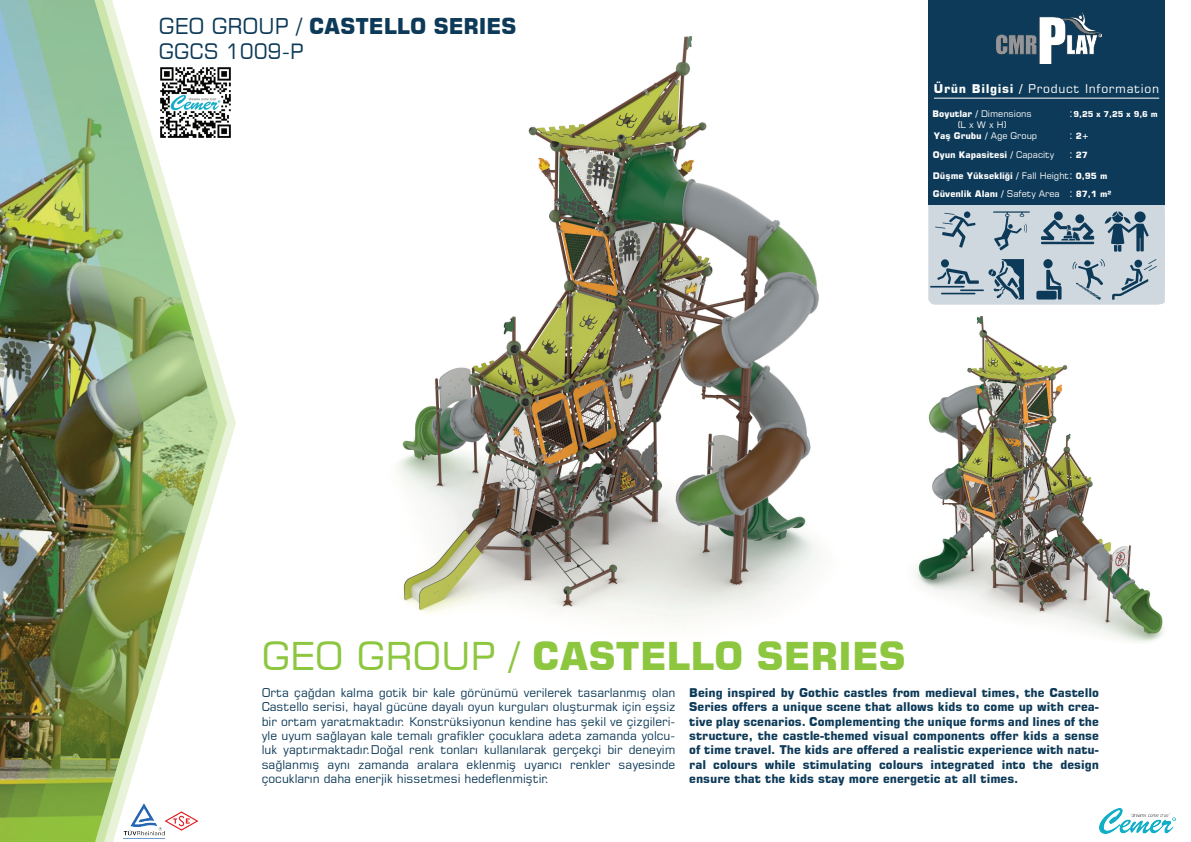
<style>
.page{position:relative;width:1191px;height:842px;background:#fff}
.page>*{position:absolute;margin:0;border:0;box-sizing:border-box;transform-origin:0 0}
.t1{font:700 38.2px "Square 721 BT";color:#8dc63f}
.t2{font:700 21.7px "Square 721 BT";color:#0d3a58}
.t3{font:21px "Square 721 BT";color:#0d3a58}
.t4{font:12px/14.4px "Square 721 BT";color:#0d3a58;text-align:justify}
.t5{font:700 12px/14.4px "Square 721 BT";color:#0d3a58;text-align:justify}
.t6{font:12px "Square 721 BT";letter-spacing:.055em;color:#fff}
.t7{font:11px/21.3px "Square 721 BT";color:#fff}
.t8{font:700 9px/19.7px "Square 721 BT";color:#fff}
.t9{font:9px/10.8px "Square 721 BT";color:#fff;text-align:center}
.t10{font:700 8.5px/18.4px "Square 721 BT";color:#fff}
.t11{font:700 8px "Square 721 BT";color:#fff}
.s1{font-weight:400}
.s2{font-weight:700}
</style>
<div class="page">
<img style="left:397px;top:36px;width:422px;height:583px">
<img style="left:916px;top:316px;width:248px;height:327px">
<img style="left:0;top:0;width:236px;height:842px">
<img style="left:28px;top:0;width:199px;height:842px">
<div style="left:928px;top:0;width:236px;height:204px;background:#0d3a58"></div>
<img style="left:996px;top:13px;width:105px;height:51px">
<img style="left:1099px;top:808px;width:76px;height:25px">
<hr style="left:934px;top:98px;width:225px;height:1px;background:#fff">
<svg style="left:928px;top:204px;width:237px;height:101px;background:#acbbc5"></svg>
<img style="left:123px;top:803px;width:39px;height:36px">
<img style="left:162px;top:801px;width:40px;height:40px">
<img style="left:154px;top:61px;width:82px;height:83px">
<h2 class="t2" style="left:159px;top:13px;width:359px"><span class="s1">GEO GROUP /</span> CASTELLO SERIES</h2>
<h3 class="t3" style="left:159px;top:38px;width:146px">GGCS 1009-P</h3>
<p class="t6" style="left:934px;top:81px;width:227px"><span class="s2">Ürün Bilgisi /</span> Product Information</p>
<p class="t9" style="left:932px;top:109px;width:101px"><span class="s2">Boyutlar /</span> Dimensions (L x W x H)</p>
<p class="t7" style="left:1069px;top:103px;width:5px">: :</p>
<p class="t7" style="left:1069px;top:144px;width:5px;line-height:20.6px">: :</p>
<p class="t7" style="left:1069px;top:183px;width:5px">:</p>
<p class="t11" style="left:1073px;top:110px;width:86px">9,25 x 7,25 x 9,6 m</p>
<p class="t10" style="left:1076px;top:127px;width:15px">2+</p>
<p class="t10" style="left:1076px;top:146px;width:14px">27</p>
<p class="t10" style="left:1076px;top:167px;width:37px">0,95 m<br>87,1 m²</p>
<p class="t8" style="left:933px;top:126px;width:123px">Yaş Grubu / <span class="s1">Age Group<br></span>Oyun Kapasitesi / <span class="s1">Capacity</span></p>
<p class="t8" style="left:933px;top:167px;width:138px;line-height:18.4px">Düşme Yüksekliği / <span class="s1">Fall Height<br></span>Güvenlik Alanı / <span class="s1">Safety Area</span></p>
<h1 class="t1" style="left:262px;top:633px;width:645px"><span class="s1">GEO GROUP /</span> CASTELLO SERIES</h1>
<p class="t4" style="left:262px;top:685px;width:415px">Orta çağdan kalma gotik bir kale görünümü verilerek tasarlanmış olan Castello serisi, hayal gücüne dayalı oyun kurguları oluşturmak için eşsiz bir ortam yaratmaktadır. Konstrüksiyonun kendine has şekil ve çizgileri&shy;yle uyum sağlayan kale temalı grafikler çocuklara adeta zamanda yolcu&shy;luk yaptırmaktadır.Doğal renk tonları kullanılarak gerçekçi bir deneyim sağlanmış aynı zamanda aralara eklenmiş uyarıcı renkler sayesinde çocukların daha enerjik hissetmesi hedeflenmiştir.</p>
<p class="t5" style="left:689px;top:685px;width:411px">Being inspired by Gothic castles from medieval times, the Castello Series offers a unique scene that allows kids to come up with crea&shy;tive play scenarios. Complementing the unique forms and lines of the structure, the castle-themed visual components offer kids a sense of time travel. The kids are offered a realistic experience with natu&shy;ral colours while stimulating colours integrated into the design ensure that the kids stay more energetic at all times.</p>
</div>
